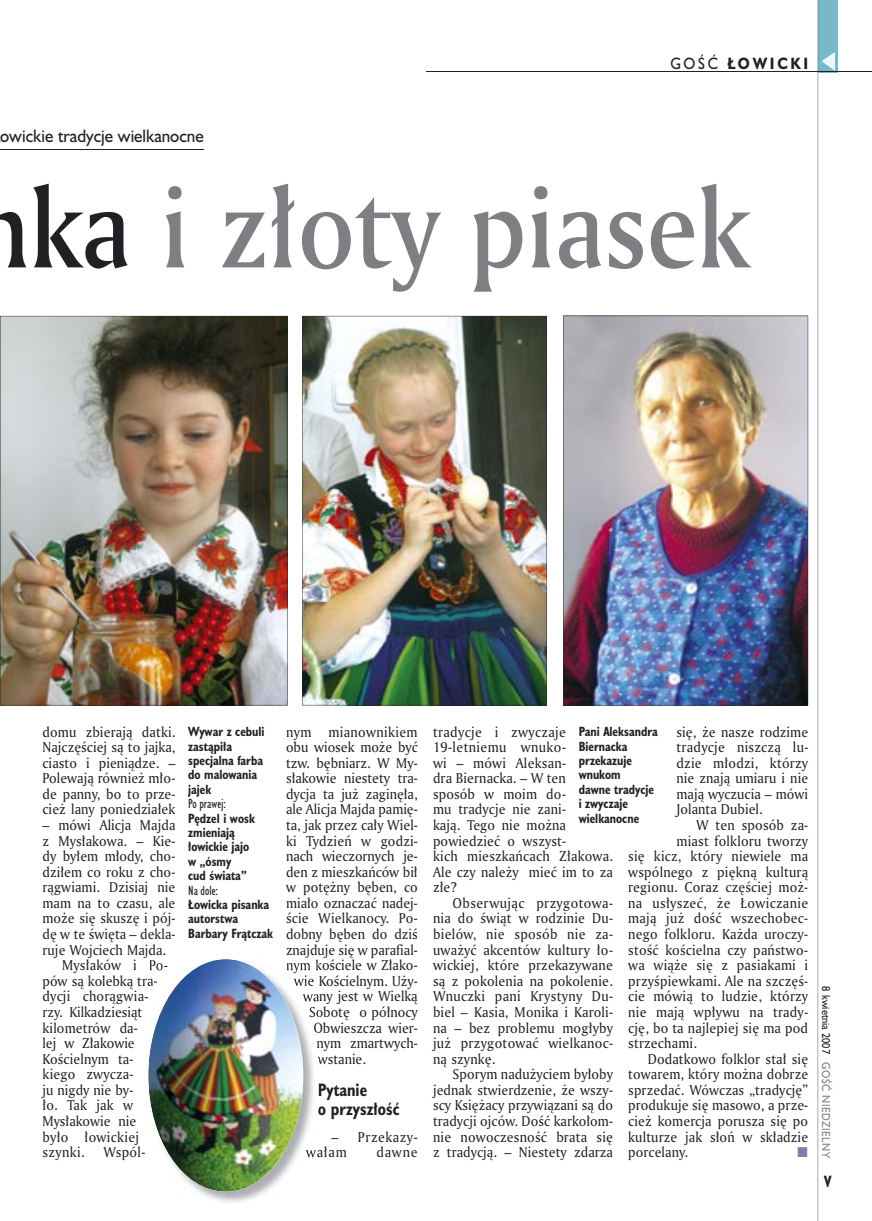
<style>
.page{position:relative;width:872px;height:1221px;background:#fff}
.page>*{position:absolute;margin:0;border:0;box-sizing:border-box;transform-origin:0 0}
.t1{font:108px "Amerigo Md PL";color:#7f7e83;scale:.9 1}
.t2{font:16.5px "Humanst 521 PL";color:#212125;scale:.94 1}
.t3{font:700 16.5px/19.5px "Humanst 521 Cn PL";color:#212125;scale:.94 1}
.t4{font:700 15px "Humanst 521 PL";letter-spacing:.2em;color:#212125;scale:.9 1}
.t5{font:700 15px "Humanst 521 Cn PL";color:#212125;scale:.94 1}
.t6{font:13.8px/15.6px "Amerigo PL";letter-spacing:.01em;color:#212125;text-align:justify;scale:.94 1}
.t7{font:13.8px/15.6px "Amerigo PL";letter-spacing:.04em;color:#212125;scale:.94 1}
.t8{font:700 12.3px/14.4px "Humanst 521 Cn PL";color:#212125;scale:.94 1}
.t9{font:12.3px "Humanst 521 Cn PL";color:#212125;scale:.94 1}
.t10{font:10.5px "Humanst 521 PL";letter-spacing:.05em;color:#7f7e83;scale:.9 1}
.t11{font:10.5px "Humanst 521 PL";color:#212125;scale:.9 1}
.s1{font-weight:400}
.s2{color:#212125}
</style>
<div class="page">
<div style="left:818px;top:0;width:19px;height:72px;background:#76baca"></div>
<hr style="left:817px;top:0;width:1px;height:1220px;background:#212125">
<svg style="left:821px;top:52px;width:14px;height:19px"></svg>
<hr style="left:425px;top:72px;width:447px;height:1px;background:#212125">
<hr style="left:0;top:149px;width:204px;height:1px;background:#212125">
<img style="left:0;top:316px;width:287px;height:389px">
<img style="left:302px;top:316px;width:245px;height:389px">
<img style="left:563px;top:316px;width:245px;height:389px">
<img style="left:146px;top:957px;width:168px;height:246px">
<img style="left:146px;top:959px;width:2px;height:14px">
<svg style="left:146px;top:975px;width:2px;height:29px"></svg>
<img style="left:303px;top:959px;width:15px;height:14px">
<img style="left:303px;top:975px;width:11px;height:13px">
<img style="left:303px;top:990px;width:15px;height:14px">
<img style="left:310px;top:1006px;width:8px;height:14px">
<svg style="left:314px;top:1022px;width:5px;height:37px"></svg>
<svg style="left:306px;top:1146px;width:12px;height:11px"></svg>
<img style="left:148px;top:959px;width:155px;height:232px">
<p class="t4" style="left:670px;top:53px;width:155px"><span class="s1">GOŚĆ</span> ŁOWICKI</p>
<p class="t2" style="left:0;top:125px;width:218px">owickie tradycje wielkanocne</p>
<h1 class="t1" style="left:-27px;top:156px;width:865px"><span class="s2">nka</span> i złoty piasek</h1>
<p class="t6" style="left:43px;top:723px;width:143px">domu zbierają datki.<br>Najczęściej są to jajka, ciasto i pieniądze. – Polewają również mło&shy;de panny, bo to prze&shy;cież lany poniedziałek</p>
<p class="t6" style="left:43px;top:816px;width:143px">– mówi Alicja Majda</p>
<p class="t6" style="left:43px;top:832px;width:143px">z Mysłakowa. – Kie-</p>
<p class="t6" style="left:43px;top:848px;width:143px">dy byłem młody, cho-</p>
<p class="t6" style="left:43px;top:863px;width:143px">dziłem co roku z cho-</p>
<p class="t6" style="left:43px;top:879px;width:143px">rągwiami. Dzisiaj nie</p>
<p class="t6" style="left:43px;top:894px;width:143px">mam na to czasu, ale</p>
<p class="t6" style="left:43px;top:910px;width:143px">może się skuszę i pój-</p>
<p class="t6" style="left:43px;top:925px;width:143px">dę w te święta – dekla-</p>
<p class="t6" style="left:43px;top:941px;width:133px">ruje Wojciech Majda.</p>
<p class="t6" style="left:62px;top:957px;width:114px">Mysłaków i Po-</p>
<p class="t6" style="left:43px;top:972px;width:124px">pów są kolebką tra-</p>
<p class="t6" style="left:43px;top:988px;width:114px">dycji chorągwia-</p>
<p class="t6" style="left:43px;top:1003px;width:108px">rzy. Kilkadziesiąt</p>
<p class="t6" style="left:43px;top:1019px;width:103px">kilometrów da-</p>
<p class="t6" style="left:43px;top:1034px;width:100px">lej w Złakowie</p>
<p class="t6" style="left:43px;top:1050px;width:98px">Kościelnym ta-</p>
<p class="t6" style="left:43px;top:1066px;width:98px">kiego zwycza-</p>
<p class="t6" style="left:43px;top:1081px;width:98px">ju nigdy nie by-</p>
<p class="t6" style="left:43px;top:1097px;width:98px">ło. Tak jak w</p>
<p class="t6" style="left:43px;top:1112px;width:101px">Mysłakowie nie</p>
<p class="t6" style="left:43px;top:1128px;width:104px">było łowickiej</p>
<p class="t6" style="left:43px;top:1143px;width:47px">szynki.</p>
<p class="t6" style="left:103px;top:1143px;width:46px">Wspól-</p>
<p class="t8" style="left:188px;top:724px;width:83px">Wywar z cebuli zastąpiła specjalna farba do malowania jajek</p>
<p class="t9" style="left:188px;top:795px;width:42px">Po prawej:</p>
<p class="t8" style="left:188px;top:810px;width:72px">Pędzel i wosk zmieniają łowickie jajo w „ósmy<br>cud świata”</p>
<p class="t9" style="left:188px;top:882px;width:33px">Na dole:</p>
<p class="t8" style="left:188px;top:896px;width:92px">Łowicka pisanka autorstwa<br>Barbary Frątczak</p>
<p class="t6" style="left:286px;top:723px;width:141px">nym mianownikiem</p>
<p class="t6" style="left:286px;top:739px;width:142px">obu wiosek może być</p>
<p class="t6" style="left:286px;top:754px;width:142px">tzw. bębniarz. W My-</p>
<p class="t6" style="left:286px;top:770px;width:141px">słakowie niestety tra-</p>
<p class="t6" style="left:286px;top:785px;width:141px">dycja ta już zaginęła,</p>
<p class="t6" style="left:286px;top:801px;width:142px">ale Alicja Majda pamię-</p>
<p class="t6" style="left:286px;top:816px;width:141px">ta, jak przez cały Wiel-</p>
<p class="t6" style="left:286px;top:832px;width:141px">ki Tydzień w godzi-</p>
<p class="t6" style="left:286px;top:848px;width:141px">nach wieczornych je-</p>
<p class="t6" style="left:286px;top:863px;width:142px">den z mieszkańców bił</p>
<p class="t6" style="left:286px;top:879px;width:142px">w potężny bęben, co</p>
<p class="t6" style="left:286px;top:894px;width:141px">miało oznaczać nadej-</p>
<p class="t6" style="left:286px;top:910px;width:142px">ście Wielkanocy. Po-</p>
<p class="t6" style="left:286px;top:925px;width:142px">dobny bęben do dziś</p>
<p class="t6" style="left:286px;top:941px;width:141px">znajduje się w parafial-</p>
<p class="t6" style="left:286px;top:957px;width:141px">nym kościele w Złako-</p>
<p class="t6" style="left:294px;top:972px;width:133px">wie Kościelnym. Uży-</p>
<p class="t6" style="left:303px;top:988px;width:124px">wany jest w Wielką</p>
<p class="t6" style="left:309px;top:1003px;width:117px">Sobotę o północy</p>
<p class="t6" style="left:313px;top:1019px;width:112px">Obwieszcza wier-</p>
<p class="t6" style="left:316px;top:1034px;width:109px">nym zmartwych-</p>
<p class="t6" style="left:318px;top:1050px;width:53px">wstanie.</p>
<p class="t3" style="left:318px;top:1079px;width:88px">Pytanie<br>o przyszłość</p>
<p class="t7" style="left:306px;top:1128px;width:120px;text-indent:26px">– Przekazy&shy;wałam</p>
<p class="t6" style="left:376px;top:1143px;width:45px">dawne</p>
<p class="t6" style="left:433px;top:723px;width:193px;text-align:left">tradycje i zwyczaje<br>19-letniemu wnuko-<br>wi – mówi Aleksan-<br>dra Biernacka. – W ten<br>sposób w moim do-<br>mu tradycje nie zani-<br>kają. Tego nie można powiedzieć o wszyst-<br>kich mieszkańcach Złakowa.<br>Ale czy należy mieć im to za złe?</p>
<p class="t6" style="left:433px;top:894px;width:193px;text-indent:20px">Obserwując przygotowa&shy;nia do świąt w rodzinie Du&shy;bielów, nie sposób nie za&shy;uważyć akcentów kultury ło&shy;wickiej, które przekazywane są z pokolenia na pokolenie.<br>Wnuczki pani Krystyny Du&shy;biel – Kasia, Monika i Karoli&shy;na – bez problemu mogłyby już przygotować wielkanoc&shy;ną szynkę.</p>
<p class="t6" style="left:433px;top:1066px;width:193px;text-indent:20px">Sporym nadużyciem byłoby jednak stwierdzenie, że wszy&shy;scy Księżacy przywiązani są do tradycji ojców. Dość karkołom&shy;nie nowoczesność brata się z tradycją. – Niestety zdarza</p>
<p class="t6" style="left:676px;top:723px;width:142px">się, że nasze rodzime tradycje niszczą lu&shy;dzie młodzi, którzy nie znają umiaru i nie mają wyczucia – mówi Jolanta Dubiel.</p>
<p class="t6" style="left:696px;top:816px;width:121px">W ten sposób za-</p>
<p class="t6" style="left:676px;top:832px;width:142px">miast folkloru tworzy</p>
<p class="t6" style="left:628px;top:848px;width:193px">się kicz, który niewiele ma</p>
<p class="t6" style="left:628px;top:863px;width:193px">wspólnego z piękną kulturą</p>
<p class="t6" style="left:628px;top:879px;width:193px">regionu. Coraz częściej moż-</p>
<p class="t6" style="left:628px;top:894px;width:193px">na usłyszeć, że Łowiczanie</p>
<p class="t6" style="left:628px;top:910px;width:193px">mają już dość wszechobec-</p>
<p class="t6" style="left:628px;top:925px;width:193px">nego folkloru. Każda uroczy-</p>
<p class="t6" style="left:628px;top:941px;width:193px">stość kościelna czy państwo-</p>
<p class="t6" style="left:628px;top:957px;width:193px">wa wiąże się z pasiakami i</p>
<p class="t6" style="left:628px;top:972px;width:193px">przyśpiewkami. Ale na szczęś-</p>
<p class="t6" style="left:628px;top:988px;width:193px">cie mówią to ludzie, którzy</p>
<p class="t6" style="left:628px;top:1003px;width:193px">nie mają wpływu na trady-</p>
<p class="t6" style="left:628px;top:1019px;width:193px">cję, bo ta najlepiej się ma pod</p>
<p class="t6" style="left:628px;top:1034px;width:75px">strzechami.</p>
<p class="t6" style="left:648px;top:1050px;width:172px">Dodatkowo folklor stał się</p>
<p class="t6" style="left:628px;top:1066px;width:193px">towarem, który można dobrze</p>
<p class="t6" style="left:628px;top:1081px;width:193px">sprzedać. Wówczas „tradycję”</p>
<p class="t6" style="left:628px;top:1097px;width:193px">produkuje się masowo, a prze-</p>
<p class="t6" style="left:628px;top:1112px;width:193px">cież komercja porusza się po</p>
<p class="t6" style="left:628px;top:1128px;width:193px">kulturze jak słoń w składzie</p>
<p class="t6" style="left:628px;top:1143px;width:65px">porcelany.</p>
<p class="t8" style="left:578px;top:724px;width:86px">Pani Aleksandra<br>Biernacka przekazuje wnukom<br>dawne tradycje i zwyczaje wielkanocne</p>
<p class="t11" style="left:833px;top:986px;width:76px;rotate:90deg">8 kwietnia 2007</p>
<p class="t10" style="left:833px;top:1062px;width:108px;rotate:90deg">GOŚĆ NIEDZIELNY</p>
<p class="t5" style="left:824px;top:1171px;width:9px">V</p>
</div>
